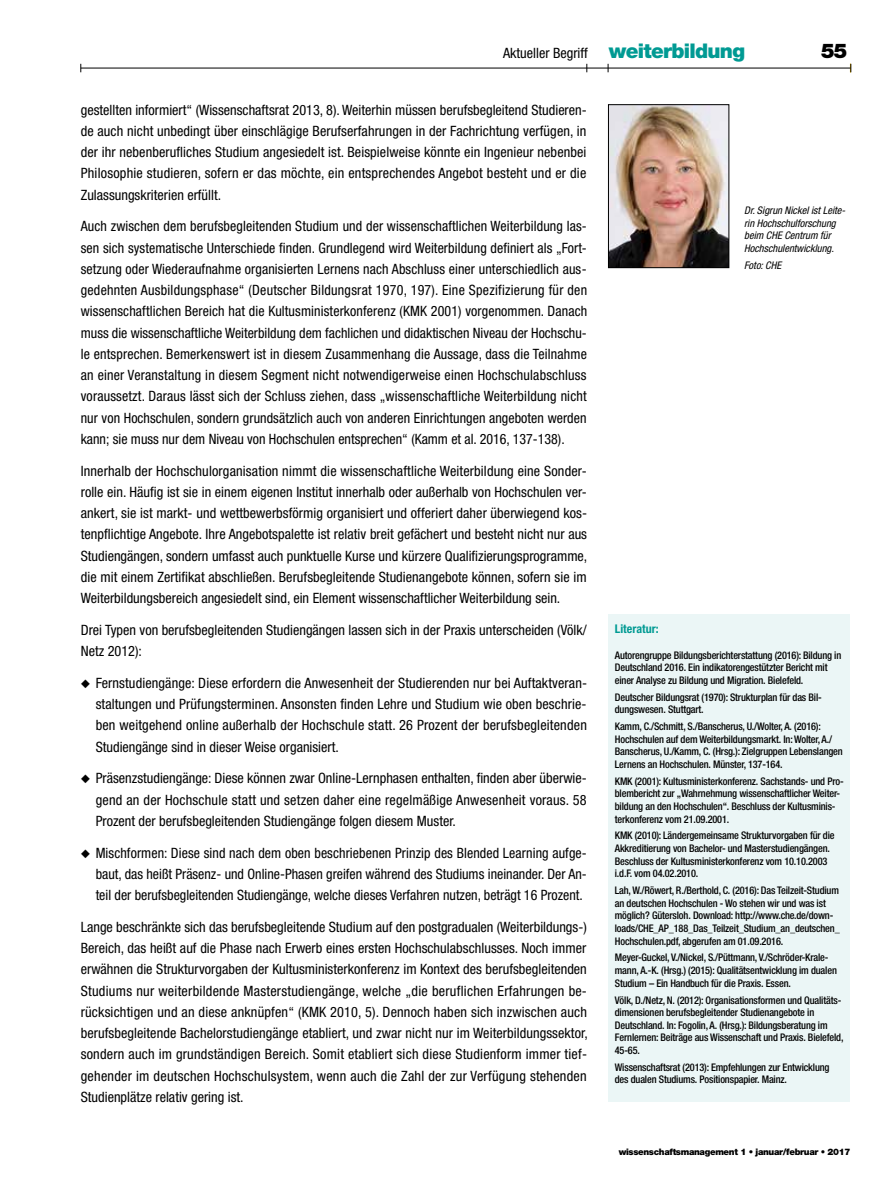
<style>
.page{position:relative;width:893px;height:1191px;background:#fff}
.page>*{position:absolute;margin:0;border:0;box-sizing:border-box;transform-origin:0 0}
.t1{font:900 20.25px "Helvetica Neue";color:#000}
.t2{font:condensed 14.25px/21.3px "Helvetica Neue";color:#000;text-align:justify}
.t3{font:700 condensed 12px "Helvetica Neue";color:#009a93}
.t4{font:500 condensed 10.5px/12.6px "Helvetica Neue";letter-spacing:-.015em;color:#000}
.t5{font:italic condensed 10.5px/12.6px "Helvetica Neue";color:#000}
.t6{font:900 9px "Helvetica Neue";letter-spacing:-.035em;color:#000}
.s1{font-weight:900;font-stretch:normal;font-size:20.25px;color:#009a93}
</style>
<div class="page">
<hr style="left:81px;top:68px;width:769px;height:1px;background:#000">
<img style="left:610px;top:106px;width:117px;height:160px">
<div style="left:608px;top:104px;width:121px;height:164px;border:1px solid #000"></div>
<div style="left:608px;top:613px;width:242px;height:488px;background:#ebf6f6"></div>
<p class="t2" style="left:503px;top:42px;width:243px">Aktueller Begriff <span class="s1">weiterbildung</span></p>
<h1 class="t1" style="left:821px;top:39px;width:28px">55</h1>
<p class="t2" style="left:81px;top:99px;width:507px">gestellten informiert“ (Wissenschaftsrat 2013, 8). Weiterhin müssen berufsbegleitend Studieren&shy;de auch nicht unbedingt über einschlägige Berufserfahrungen in der Fachrichtung verfügen, in der ihr nebenberufliches Studium angesiedelt ist. Beispielweise könnte ein Ingenieur nebenbei Philosophie studieren, sofern er das möchte, ein entsprechendes Angebot besteht und er die Zulassungskriterien erfüllt.</p>
<p class="t2" style="left:81px;top:215px;width:508px">Auch zwischen dem berufsbegleitenden Studium und der wissenschaftlichen Weiterbildung las&shy;sen sich systematische Unterschiede finden. Grundlegend wird Weiterbildung definiert als „Fort&shy;setzung oder Wiederaufnahme organisierten Lernens nach Abschluss einer unterschiedlich aus&shy;gedehnten Ausbildungsphase“ (Deutscher Bildungsrat 1970, 197). Eine Spezifizierung für den wissenschaftlichen Bereich hat die Kultusministerkonferenz (KMK 2001) vorgenommen. Danach muss die wissenschaftliche Weiterbildung dem fachlichen und didaktischen Niveau der Hochschu&shy;le entsprechen. Bemerkenswert ist in diesem Zusammenhang die Aussage, dass die Teilnahme an einer Veranstaltung in diesem Segment nicht notwendigerweise einen Hochschulabschluss voraussetzt. Daraus lässt sich der Schluss ziehen, dass „wissenschaftliche Weiterbildung nicht nur von Hochschulen, sondern grundsätzlich auch von anderen Einrichtungen angeboten werden kann; sie muss nur dem Niveau von Hochschulen entsprechen“ (Kamm et al. 2016, 137-138).</p>
<p class="t2" style="left:81px;top:460px;width:508px">Innerhalb der Hochschulorganisation nimmt die wissenschaftliche Weiterbildung eine Sonder&shy;rolle ein. Häufig ist sie in einem eigenen Institut innerhalb oder außerhalb von Hochschulen ver&shy;ankert, sie ist markt- und wettbewerbsförmig organisiert und offeriert daher überwiegend kos&shy;tenpflichtige Angebote. Ihre Angebotspalette ist relativ breit gefächert und besteht nicht nur aus Studiengängen, sondern umfasst auch punktuelle Kurse und kürzere Qualifizierungsprogramme, die mit einem Zertifikat abschließen. Berufsbegleitende Studienangebote können, sofern sie im Weiterbildungsbereich angesiedelt sind, ein Element wissenschaftlicher Weiterbildung sein.</p>
<p class="t2" style="left:81px;top:619px;width:507px">Drei Typen von berufsbegleitenden Studiengängen lassen sich in der Praxis unterscheiden (Völk/<br>Netz 2012):</p>
<p class="t2" style="left:96px;top:672px;width:493px;text-indent:-15px">◆ Fernstudiengänge: Diese erfordern die Anwesenheit der Studierenden nur bei Auftaktveran&shy;staltungen und Prüfungsterminen. Ansonsten finden Lehre und Studium wie oben beschrie&shy;ben weitgehend online außerhalb der Hochschule statt. 26 Prozent der berufsbegleitenden Studiengänge sind in dieser Weise organisiert.</p>
<p class="t2" style="left:96px;top:767px;width:493px;text-indent:-15px">◆ Präsenzstudiengänge: Diese können zwar Online-Lernphasen enthalten, finden aber überwie&shy;gend an der Hochschule statt und setzen daher eine regelmäßige Anwesenheit voraus. 58<br>Prozent der berufsbegleitenden Studiengänge folgen diesem Muster.</p>
<p class="t2" style="left:96px;top:842px;width:493px;text-indent:-15px">◆ Mischformen: Diese sind nach dem oben beschriebenen Prinzip des Blended Learning aufge&shy;baut, das heißt Präsenz- und Online-Phasen greifen während des Studiums ineinander. Der An&shy;teil der berufsbegleitenden Studiengänge, welche dieses Verfahren nutzen, beträgt 16 Prozent.</p>
<p class="t2" style="left:81px;top:916px;width:508px">Lange beschränkte sich das berufsbegleitende Studium auf den postgradualen (Weiterbildungs-)<br>Bereich, das heißt auf die Phase nach Erwerb eines ersten Hochschulabschlusses. Noch immer erwähnen die Strukturvorgaben der Kultusministerkonferenz im Kontext des berufsbegleitenden Studiums nur weiterbildende Masterstudiengänge, welche „die beruflichen Erfahrungen be&shy;rücksichtigen und an diese anknüpfen“ (KMK 2010, 5). Dennoch haben sich inzwischen auch berufsbegleitende Bachelorstudiengänge etabliert, und zwar nicht nur im Weiterbildungssektor, sondern auch im grundständigen Bereich. Somit etabliert sich diese Studienform immer tief&shy;gehender im deutschen Hochschulsystem, wenn auch die Zahl der zur Verfügung stehenden Studienplätze relativ gering ist.</p>
<p class="t5" style="left:744px;top:204px;width:103px">Dr. Sigrun Nickel ist Leite&shy;rin Hochschulforschung beim CHE Centrum für<br>Hochschulentwicklung.</p>
<p class="t5" style="left:744px;top:259px;width:39px">Foto: CHE</p>
<p class="t3" style="left:615px;top:621px;width:45px">Literatur:</p>
<p class="t4" style="left:615px;top:648px;width:228px">Autorengruppe Bildungsberichterstattung (2016): Bildung in<br>Deutschland 2016. Ein indikatorengestützter Bericht mit einer Analyse zu Bildung und Migration. Bielefeld.</p>
<p class="t4" style="left:615px;top:690px;width:208px">Deutscher Bildungsrat (1970): Strukturplan für das Bil&shy;dungswesen. Stuttgart.</p>
<p class="t4" style="left:615px;top:720px;width:229px">Kamm, C./Schmitt, S./Banscherus, U./Wolter, A. (2016):<br>Hochschulen auf dem Weiterbildungsmarkt. In: Wolter, A./ Banscherus, U./Kamm, C. (Hrsg.): Zielgruppen Lebenslangen Lernens an Hochschulen. Münster, 137-164.</p>
<p class="t4" style="left:615px;top:774px;width:230px">KMK (2001): Kultusministerkonferenz. Sachstands- und Pro&shy;blembericht zur „Wahrnehmung wissenschaftlicher Weiter&shy;bildung an den Hochschulen“. Beschluss der Kultusminis&shy;terkonferenz vom 21.09.2001.</p>
<p class="t4" style="left:615px;top:829px;width:221px">KMK (2010): Ländergemeinsame Strukturvorgaben für die Akkreditierung von Bachelor- und Masterstudiengängen.<br>Beschluss der Kultusministerkonferenz vom 10.10.2003 i.d.F. vom 04.02.2010.</p>
<p class="t4" style="left:615px;top:884px;width:226px">Lah, W./Röwert, R./Berthold, C. (2016): Das Teilzeit-Studium an deutschen Hochschulen - Wo stehen wir und was ist möglich? Gütersloh. Download: http://www.che.de/down&shy;loads/CHE_AP_188_Das_Teilzeit_Studium_an_deutschen_ Hochschulen.pdf, abgerufen am 01.09.2016.</p>
<p class="t4" style="left:615px;top:951px;width:224px">Meyer-Guckel, V./Nickel, S./Püttmann, V./Schröder-Krale&shy;mann, A.-K. (Hrsg.) (2015): Qualitätsentwicklung im dualen<br>Studium – Ein Handbuch für die Praxis. Essen.</p>
<p class="t4" style="left:615px;top:993px;width:230px">Völk, D./Netz, N. (2012): Organisationsformen und Qualitäts&shy;dimensionen berufsbegleitender Studienangebote in Deutschland. In: Fogolin, A. (Hrsg.): Bildungsberatung im Fernlernen: Beiträge aus Wissenschaft und Praxis. Bielefeld, 45-65.</p>
<p class="t4" style="left:615px;top:1060px;width:216px">Wissenschaftsrat (2013): Empfehlungen zur Entwicklung des dualen Studiums. Positionspapier. Mainz.</p>
<p class="t6" style="left:619px;top:1146px;width:233px">wissenschaftsmanagement 1 • januar/februar • 2017</p>
</div>
